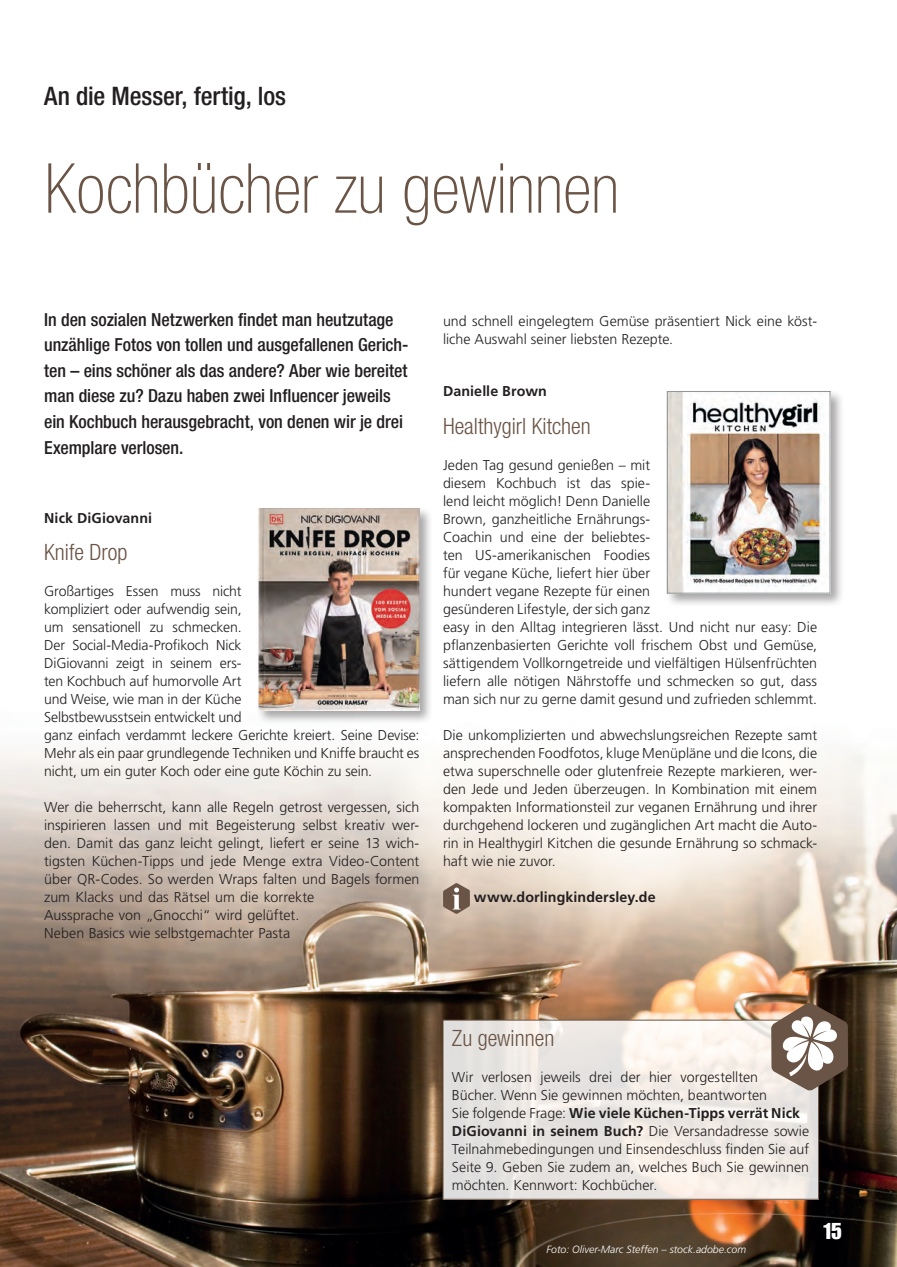
<style>
.page{position:relative;width:897px;height:1267px;background:#fff}
.page>*{position:absolute;margin:0;border:0;box-sizing:border-box;transform-origin:0 0}
.Headline_46pt__Stand{font:100 condensed 69px "Helvetica Neue LT Std";color:#6a5445}
.Dachzeile__Standard{font:500 condensed 25.5px "Helvetica Neue LT Std";letter-spacing:-.005em;color:#231f20}
.Zwischenüberschrift{font:300 condensed 22.5px "Helvetica Neue LT Std";color:#6a5445}
.Seitenzahl_ungerade{font:22.5px "Impact LT Std";color:#fff}
.Anlauf{font:500 condensed 18px/25.5px "Helvetica Neue LT Std";letter-spacing:-.005em;color:#231f20}
.Fließtext{font:300 14.25px/18px "Frutiger LT Std";color:#231f20}
.Fließtext-2{font:700 14.25px "Frutiger LT Std";letter-spacing:.005em;color:#231f20}
.Fotonachweis{font:italic 300 10.5px "Frutiger LT Std";color:#fff}
.s1{font-weight:700}
</style>
<div class="page">
<img style="left:0;top:750px;width:896px;height:516px">
<svg style="left:443px;top:883px;width:27px;height:30px"></svg>
<div style="left:665px;top:389px;width:179px;height:218px;background:#231f20;opacity:.4"></div>
<img style="left:669px;top:393px;width:159px;height:198px">
<div style="left:667px;top:391px;width:163px;height:202px;border:1px solid #939598"></div>
<div style="left:256px;top:506px;width:177px;height:218px;background:#231f20;opacity:.4"></div>
<img style="left:258px;top:508px;width:161px;height:202px">
<svg style="left:444px;top:1021px;width:372px;height:176px;fill:#ebe6e2"></svg>
<div style="left:442px;top:1019px;width:376px;height:180px;border:1px solid #6a5445"></div>
<svg style="left:771px;top:1002px;width:77px;height:88px"></svg>
<p class="Dachzeile__Standard" style="left:44px;top:81px;width:243px">An die Messer, fertig, los</p>
<p class="Headline_46pt__Stand" style="left:44px;top:150px;width:576px">Kochbücher zu gewinnen</p>
<p class="Anlauf" style="left:44px;top:306px;width:366px">In den sozialen Netzwerken findet man heutzutage unzählige Fotos von tollen und ausgefallenen Gerich&shy;ten – eins schöner als das andere? Aber wie bereitet man diese zu? Dazu haben zwei Influencer jeweils ein Kochbuch herausgebracht, von denen wir je drei Exemplare verlosen.</p>
<p class="Fließtext-2" style="left:44px;top:509px;width:109px">Nick DiGiovanni</p>
<p class="Zwischenüberschrift" style="left:44px;top:539px;width:85px">Knife Drop</p>
<p class="Fließtext" style="left:44px;top:582px;width:377px">Großartiges Essen muss nicht<br>kompliziert oder aufwendig sein,<br>um sensationell zu schmecken.<br>Der Social-Media-Profikoch Nick<br>DiGiovanni zeigt in seinem ers-<br>ten Kochbuch auf humorvolle Art<br>und Weise, wie man in der Küche<br>Selbstbewusstsein entwickelt und<br>ganz einfach verdammt leckere Gerichte kreiert. Seine Devise:<br>Mehr als ein paar grundlegende Techniken und Kniffe braucht es nicht, um ein guter Koch oder eine gute Köchin zu sein.</p>
<p class="Fließtext" style="left:44px;top:798px;width:377px">Wer die beherrscht, kann alle Regeln getrost vergessen, sich inspirieren lassen und mit Begeisterung selbst kreativ wer&shy;den. Damit das ganz leicht gelingt, liefert er seine 13 wich&shy;tigsten Küchen-Tipps und jede Menge extra Video-Content über QR-Codes. So werden Wraps falten und Bagels formen zum Klacks und das Rätsel um die korrekte<br>Aussprache von „Gnocchi“ wird gelüftet.<br>Neben Basics wie selbstgemachter Pasta</p>
<p class="Fließtext" style="left:443px;top:312px;width:375px">und schnell eingelegtem Gemüse präsentiert Nick eine köst&shy;liche Auswahl seiner liebsten Rezepte.</p>
<p class="Fließtext-2" style="left:443px;top:383px;width:105px">Danielle Brown</p>
<p class="Zwischenüberschrift" style="left:443px;top:413px;width:149px">Healthygirl Kitchen</p>
<p class="Fließtext" style="left:443px;top:456px;width:375px">Jeden Tag gesund genießen – mit<br>diesem Kochbuch ist das spie-<br>lend leicht möglich! Denn Danielle<br>Brown, ganzheitliche Ernährungs-<br>Coachin und eine der beliebtes-<br>ten US-amerikanischen Foodies<br>für vegane Küche, liefert hier über<br>hundert vegane Rezepte für einen<br>gesünderen Lifestyle, der sich ganz<br>easy in den Alltag integrieren lässt. Und nicht nur easy: Die pflanzenbasierten Gerichte voll frischem Obst und Gemüse, sättigendem Vollkorngetreide und vielfältigen Hülsenfrüchten liefern alle nötigen Nährstoffe und schmecken so gut, dass man sich nur zu gerne damit gesund und zufrieden schlemmt.</p>
<p class="Fließtext" style="left:443px;top:726px;width:375px;text-align:justify">Die unkomplizierten und abwechslungsreichen Rezepte samt ansprechenden Foodfotos, kluge Menüpläne und die Icons, die etwa superschnelle oder glutenfreie Rezepte markieren, wer&shy;den Jede und Jeden überzeugen. In Kombination mit einem kompakten Informationsteil zur veganen Ernährung und ihrer durchgehend lockeren und zugänglichen Art macht die Auto&shy;rin in Healthygirl Kitchen die gesunde Ernährung so schmack&shy;haft wie nie zuvor.</p>
<p class="Fließtext-2" style="left:474px;top:888px;width:183px">www.dorlingkindersley.de</p>
<p class="Zwischenüberschrift" style="left:452px;top:1025px;width:104px">Zu gewinnen</p>
<p class="Fließtext" style="left:452px;top:1068px;width:359px">Wir verlosen jeweils drei der hier vorgestellten<br>Bücher. Wenn Sie gewinnen möchten, beantworten<br>Sie folgende Frage: <span class="s1">Wie viele Küchen-Tipps verrät Nick DiGiovanni in seinem Buch?</span> Die Versandadresse sowie Teilnahmebedingungen und Einsendeschluss finden Sie auf Seite 9. Geben Sie zudem an, welches Buch Sie gewinnen möchten. Kennwort: Kochbücher.</p>
<p class="Fotonachweis" style="left:546px;top:1242px;width:201px">Foto: Oliver-Marc Steffen – stock.adobe.com</p>
<p class="Seitenzahl_ungerade" style="left:822px;top:1218px;width:21px">15</p>
</div>
